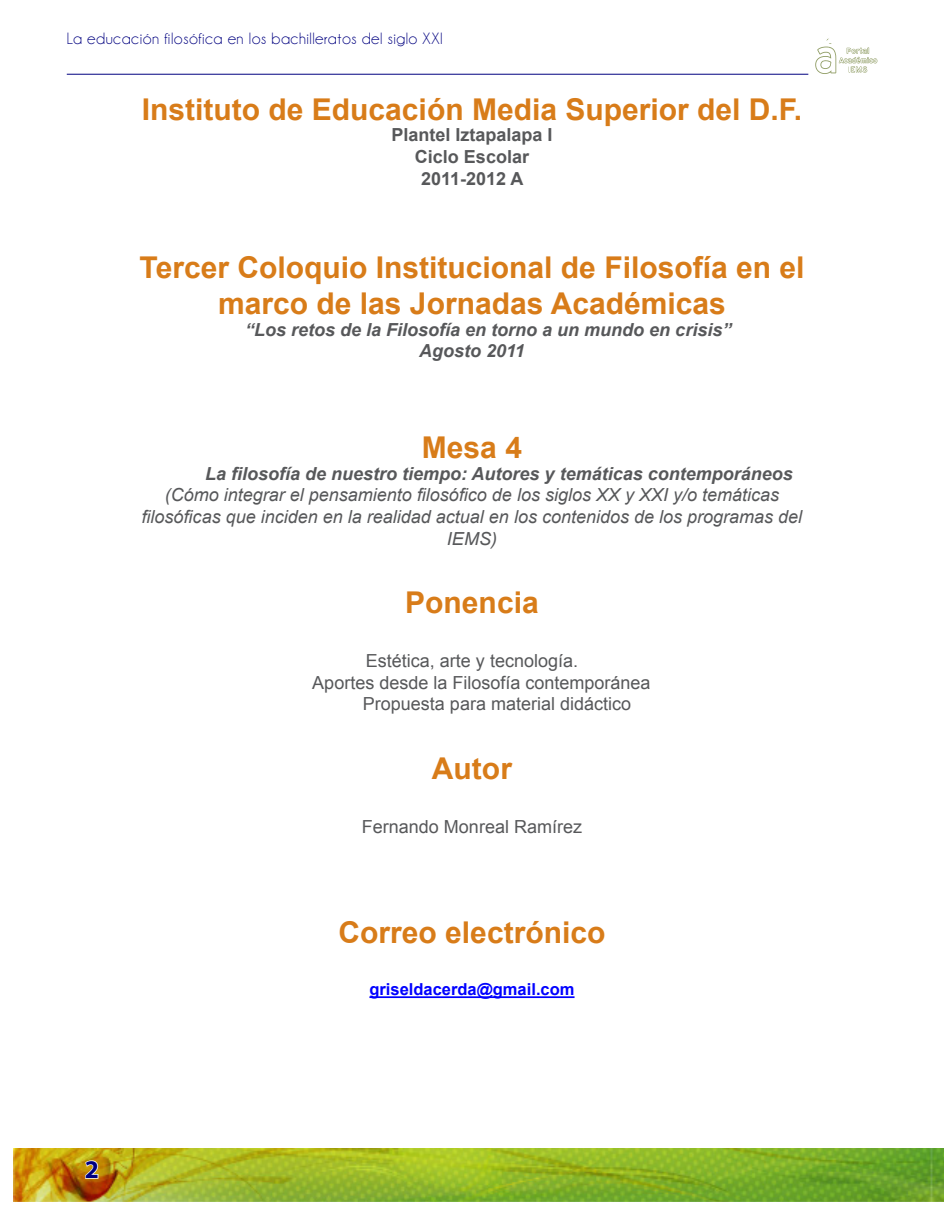
<style>
.page{position:relative;width:944px;height:1214px;background:#fff}
.page>*{position:absolute;margin:0;border:0;box-sizing:border-box;transform-origin:0 0}
.Subtítulo_DIANA{font:700 30px/36px "Arial";color:#d87c19;text-align:center}
.Número_Páginas_DIANA{font:700 25.5px "Myriad Pro";color:#000080}
.Default{font:italic 18px/21.6px "Arial";color:#57585a;text-align:center}
.Default-2{font:italic 700 18px "Arial";color:#57585a}
.Texto_General{font:18px "Arial";color:#57585a}
.t1{font:700 18px "Arial";color:#57585a}
.Título_pequeño_izqui{font:16.5px "Champagne&Limousines";letter-spacing:.03em;color:#000080}
.t2{font:700 16.5px "Arial";color:#00f}
</style>
<div class="page">
<img style="left:13px;top:1148px;width:931px;height:53px">
<svg style="left:84px;top:1159px;width:15px;height:20px"></svg>
<svg style="left:815px;top:38px;width:62px;height:36px"></svg>
<hr style="left:67px;top:74px;width:741px;height:1px;background:#000080">
<hr style="left:369px;top:996px;width:205px;height:2px;background:#00f">
<p class="Título_pequeño_izqui" style="left:67px;top:29px;width:377px">La educación filosófica en los bachilleratos del siglo XXI</p>
<p class="Subtítulo_DIANA" style="left:142px;top:92px;width:662px">Instituto de Educación Media Superior del D.F.</p>
<p class="t1" style="left:391px;top:123px;width:163px">Plantel Iztapalapa I</p>
<p class="t1" style="left:415px;top:145px;width:116px">Ciclo Escolar</p>
<p class="t1" style="left:421px;top:166px;width:104px">2011-2012 A</p>
<p class="Subtítulo_DIANA" style="left:139px;top:250px;width:666px">Tercer Coloquio Institucional de Filosofía en el marco de las Jornadas Académicas</p>
<p class="Default-2" style="left:245px;top:317px;width:488px">“Los retos de la Filosofía en torno a un mundo en crisis”</p>
<p class="Default-2" style="left:419px;top:339px;width:107px">Agosto 2011</p>
<p class="Subtítulo_DIANA" style="left:422px;top:430px;width:102px">Mesa 4</p>
<p class="Default-2" style="left:205px;top:461px;width:589px">La filosofía de nuestro tiempo: Autores y temáticas contemporáneos</p>
<p class="Default" style="left:142px;top:484px;width:662px">(Cómo integrar el pensamiento filosófico de los siglos XX y XXI y/o temáticas filosóficas que inciden en la realidad actual en los contenidos de los programas del<br>IEMS)</p>
<p class="Subtítulo_DIANA" style="left:405px;top:585px;width:135px">Ponencia</p>
<p class="Texto_General" style="left:366px;top:649px;width:214px">Estética, arte y tecnología.</p>
<p class="Texto_General" style="left:312px;top:670px;width:340px">Aportes desde la Filosofía contemporánea</p>
<p class="Texto_General" style="left:363px;top:692px;width:270px">Propuesta para material didáctico</p>
<p class="Subtítulo_DIANA" style="left:432px;top:751px;width:81px">Autor</p>
<p class="Texto_General" style="left:362px;top:814px;width:222px">Fernando Monreal Ramírez</p>
<p class="Número_Páginas_DIANA" style="left:85px;top:1152px;width:16px">2</p>
<p class="Subtítulo_DIANA" style="left:338px;top:915px;width:268px">Correo electrónico</p>
<p class="t2" style="left:369px;top:978px;width:206px">griseldacerda@gmail.com</p>
</div>
